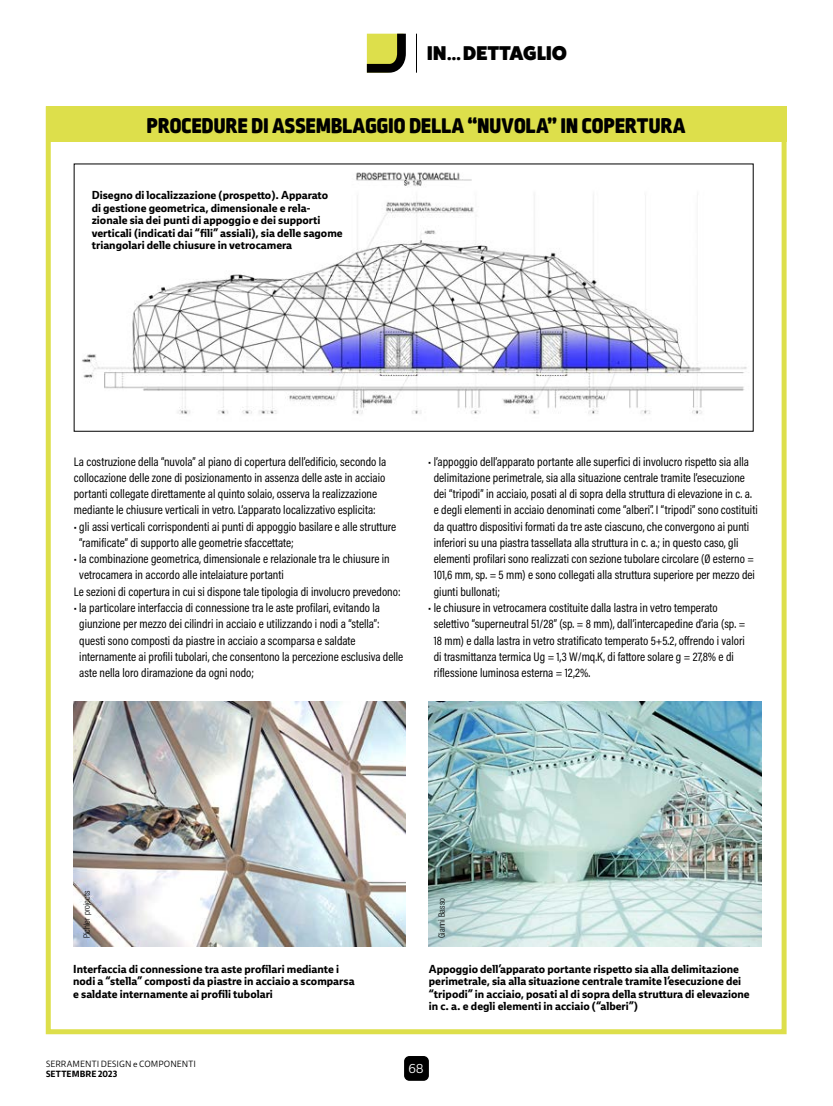
<style>
.page{position:relative;width:833px;height:1106px;background:#fff}
.page>*{position:absolute;margin:0;border:0;box-sizing:border-box;transform-origin:0 0}
.t1{font:900 22.5px "Ropa Soft Pro";letter-spacing:.01em;color:#000}
.t2{font:800 20px "Fat Frank";letter-spacing:.015em;color:#000}
.t3{font:12.5px/16.2px "Acumin Pro Cond";color:#000}
.t4{font:12.5px "Ebony Lt";color:#fff}
.t5{font:700 11.25px/12.5px "Ebony";color:#000}
.t6{font:8.75px "Ebony Lt";letter-spacing:.005em;color:#000}
.t7{font:300 condensed 8.75px "Helvetica Neue LT Std";color:#000}
.t8{font:700 8.75px "Ebony";letter-spacing:.01em;color:#000}
</style>
<div class="page">
<hr style="left:416px;top:34px;width:1px;height:39px;background:#000">
<svg style="left:366px;top:33px;width:40px;height:40px;background:#929440"></svg>
<div style="left:404px;top:1056px;width:25px;height:24px;background:#000;border-radius:5px"></div>
<img style="left:82px;top:172px;width:665px;height:242px">
<div style="left:46px;top:106px;width:740px;height:35px;background:#dddf4b"></div>
<div style="left:46px;top:106px;width:740px;height:928px;border:5px solid #dddf4b"></div>
<img style="left:429px;top:701px;width:332px;height:245px">
<img style="left:74px;top:701px;width:332px;height:245px">
<h2 class="t2" style="left:427px;top:42px;width:141px">IN... DETTAGLIO</h2>
<h1 class="t1" style="left:147px;top:112px;width:540px">PROCEDURE DI ASSEMBLAGGIO DELLA “NUVOLA” IN COPERTURA</h1>
<p class="t5" style="left:92px;top:189px;width:252px">Disegno di localizzazione (prospetto). Apparato<br>di gestione geometrica, dimensionale e rela&shy;zionale sia dei punti di appoggio e dei supporti verticali (indicati dai “fili” assiali), sia delle sagome triangolari delle chiusure in vetrocamera</p>
<p class="t3" style="left:74px;top:453px;width:314px">La costruzione della “nuvola” al piano di copertura dell’edificio, secondo la collocazione delle zone di posizionamento in assenza delle aste in acciaio portanti collegate direttamente al quinto solaio, osserva la realizzazione mediante le chiusure verticali in vetro. L’apparato localizzativo esplicita:</p>
<p class="t3" style="left:79px;top:518px;width:318px;text-indent:-5px">• gli assi verticali corrispondenti ai punti di appoggio basilare e alle strutture “ramificate” di supporto alle geometrie sfaccettate;</p>
<p class="t3" style="left:74px;top:550px;width:317px">• la combinazione geometrica, dimensionale e relazionale tra le chiusure in</p>
<p class="t3" style="left:79px;top:567px;width:206px">vetrocamera in accordo alle intelaiature portanti</p>
<p class="t3" style="left:74px;top:583px;width:328px">Le sezioni di copertura in cui si dispone tale tipologia di involucro prevedono:</p>
<p class="t3" style="left:79px;top:599px;width:325px;text-indent:-5px">• la particolare interfaccia di connessione tra le aste profilari, evitando la giunzione per mezzo dei cilindri in acciaio e utilizzando i nodi a “stella”: questi sono composti da piastre in acciaio a scomparsa e saldate internamente ai profili tubolari, che consentono la percezione esclusiva delle aste nella loro diramazione da ogni nodo;</p>
<p class="t3" style="left:434px;top:453px;width:326px;text-indent:-5px">• l’appoggio dell’apparato portante alle superfici di involucro rispetto sia alla delimitazione perimetrale, sia alla situazione centrale tramite l’esecuzione dei “tripodi” in acciaio, posati al di sopra della struttura di elevazione in c. a. e degli elementi in acciaio denominati come “alberi”. I “tripodi” sono costituiti da quattro dispositivi formati da tre aste ciascuno, che convergono ai punti inferiori su una piastra tassellata alla struttura in c. a.; in questo caso, gli elementi profilari sono realizzati con sezione tubolare circolare (Ø esterno = 101,6 mm, sp. = 5 mm) e sono collegati alla struttura superiore per mezzo dei giunti bullonati;</p>
<p class="t3" style="left:434px;top:599px;width:313px;text-indent:-5px">• le chiusure in vetrocamera costituite dalla lastra in vetro temperato selettivo “superneutral 51/28” (sp. = 8 mm), dall’intercapedine d’aria (sp. = 18 mm) e dalla lastra in vetro stratificato temperato 5+5.2, offrendo i valori di trasmittanza termica Ug = 1,3 W/mq.K, di fattore solare g = 27,8% e di riflessione luminosa esterna = 12,2%.</p>
<p class="t7" style="left:82px;top:938px;width:49px;rotate:-90deg">Pichler projects</p>
<p class="t7" style="left:437px;top:938px;width:42px;rotate:-90deg">Gianni Basso</p>
<p class="t5" style="left:73px;top:962px;width:283px">Interfaccia di connessione tra aste profilari mediante i nodi a “stella” composti da piastre in acciaio a scomparsa e saldate internamente ai profili tubolari</p>
<p class="t5" style="left:429px;top:962px;width:322px">Appoggio dell’apparato portante rispetto sia alla delimitazione perimetrale, sia alla situazione centrale tramite l’esecuzione dei “tripodi” in acciaio, posati al di sopra della struttura di elevazione in c. a. e degli elementi in acciaio (“alberi”)</p>
<p class="t6" style="left:46px;top:1057px;width:151px">SERRAMENTI DESIGN e COMPONENTI</p>
<p class="t8" style="left:46px;top:1067px;width:73px">Settembre 2023</p>
<p class="t4" style="left:408px;top:1060px;width:16px">68</p>
</div>
